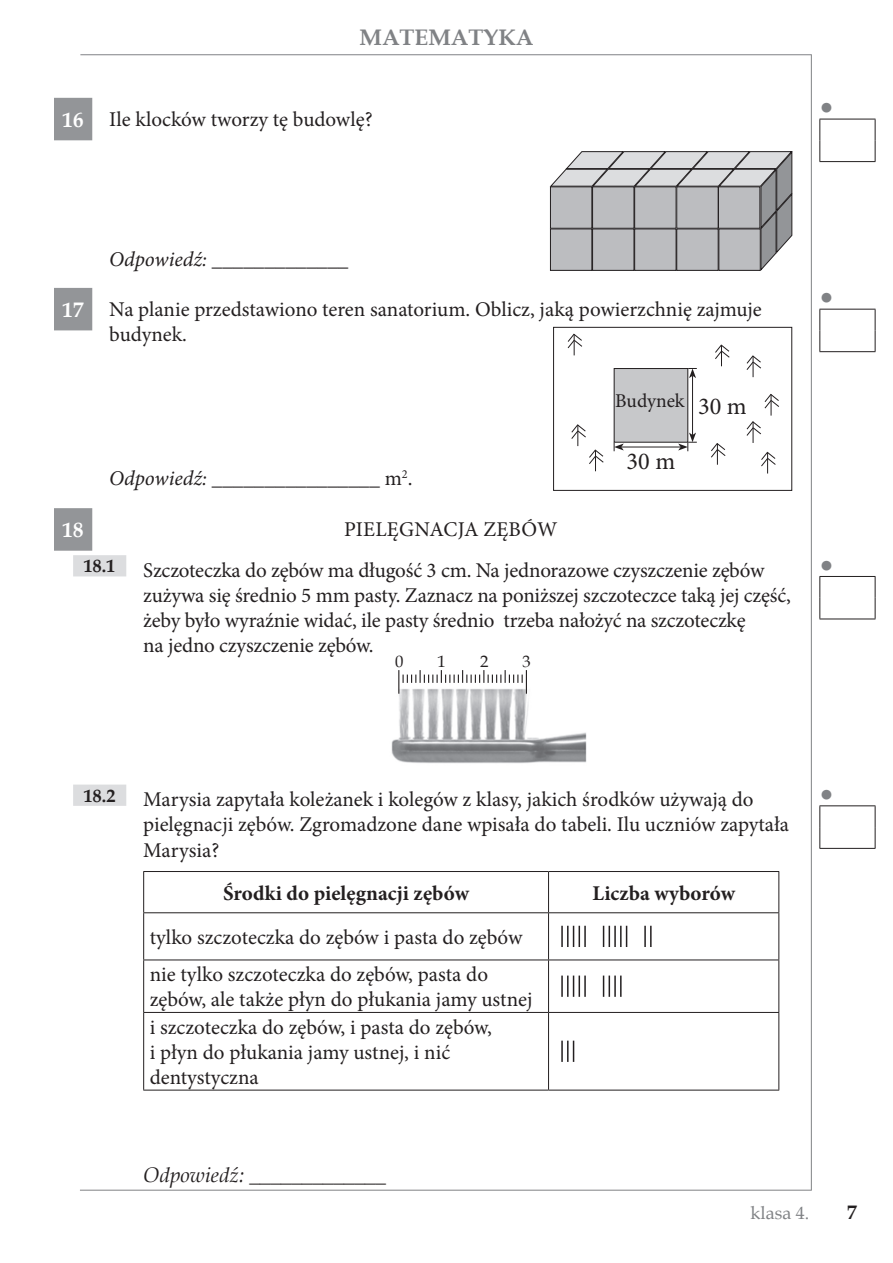
<style>
.page{position:relative;width:893px;height:1263px;background:#fff}
.page>*{position:absolute;margin:0;border:0;box-sizing:border-box;transform-origin:0 0}
.t1{font:24.3px "Minion Pro";color:#231f20}
.t2{font:700 22.5px "Book Antiqua";color:#808285}
.t3{font:22.5px "Arial";color:#808285}
.t4{font:21px/25.2px "Minion Pro";letter-spacing:-.005em;color:#231f20}
.t5{font:italic 21px "Minion Pro";letter-spacing:-.005em;color:#231f20}
.t6{font:700 21px "Minion Pro";letter-spacing:.005em;color:#231f20}
.t7{font:italic 21px "Book Antiqua";color:#231f20}
.t8{font:700 21px "Book Antiqua";color:#fff}
.t9{font:19.5px "Minion Pro";letter-spacing:-.005em;color:#231f20}
.t10{font:700 19.5px "Book Antiqua";color:#231f20}
.t11{font:700 18px "Book Antiqua";color:#231f20}
.t12{font:18px "Book Antiqua";color:#808285}
.t13{font:16.65px "Book Antiqua";color:#231f20}
.s1{font-family:"Book Antiqua";font-weight:700;color:#fff}
.s2{font-style:normal}
.s3{font-size:24.3px}
</style>
<div class="page">
<hr style="left:80px;top:54px;width:731px;height:1px;background:#808285">
<hr style="left:811px;top:54px;width:1px;height:1136px;background:#808285">
<hr style="left:80px;top:1190px;width:731px;height:1px;background:#808285">
<svg style="left:54px;top:98px;width:72px;height:708px"></svg>
<hr style="left:819px;top:119px;width:56px;height:1px;background:#231f20">
<svg style="left:819px;top:119px;width:1px;height:42px"></svg>
<svg style="left:875px;top:119px;width:1px;height:42px"></svg>
<hr style="left:819px;top:161px;width:56px;height:1px;background:#231f20">
<hr style="left:819px;top:309px;width:56px;height:1px;background:#231f20">
<svg style="left:819px;top:309px;width:1px;height:42px"></svg>
<svg style="left:875px;top:309px;width:1px;height:42px"></svg>
<hr style="left:819px;top:351px;width:56px;height:1px;background:#231f20">
<hr style="left:819px;top:576px;width:56px;height:1px;background:#231f20">
<svg style="left:819px;top:577px;width:1px;height:42px"></svg>
<svg style="left:875px;top:577px;width:1px;height:42px"></svg>
<hr style="left:819px;top:619px;width:56px;height:1px;background:#231f20">
<hr style="left:819px;top:805px;width:56px;height:1px;background:#231f20">
<svg style="left:819px;top:806px;width:1px;height:42px"></svg>
<svg style="left:875px;top:806px;width:1px;height:42px"></svg>
<hr style="left:819px;top:848px;width:56px;height:1px;background:#231f20">
<svg style="left:549px;top:151px;width:244px;height:120px;background:#b4b4b7"></svg>
<div style="left:553px;top:327px;width:239px;height:164px;border:1px solid #231f20"></div>
<div style="left:614px;top:368px;width:74px;height:74px;background:#c7c8ca"></div>
<div style="left:614px;top:368px;width:74px;height:75px;border:1px solid #231f20"></div>
<svg style="left:715px;top:344px;width:15px;height:22px"></svg>
<svg style="left:746px;top:355px;width:15px;height:22px"></svg>
<svg style="left:746px;top:394px;width:33px;height:49px"></svg>
<svg style="left:711px;top:443px;width:15px;height:22px"></svg>
<svg style="left:761px;top:451px;width:15px;height:22px"></svg>
<svg style="left:567px;top:333px;width:15px;height:22px"></svg>
<svg style="left:571px;top:424px;width:33px;height:47px"></svg>
<hr style="left:692px;top:376px;width:1px;height:59px;background:#231f20">
<hr style="left:621px;top:447px;width:60px;height:1px;background:#231f20">
<svg style="left:614px;top:443px;width:10px;height:8px"></svg>
<svg style="left:678px;top:433px;width:19px;height:18px"></svg>
<svg style="left:688px;top:368px;width:9px;height:10px"></svg>
<img style="left:391px;top:694px;width:196px;height:69px">
<svg style="left:398px;top:670px;width:129px;height:24px"></svg>
<hr style="left:143px;top:871px;width:406px;height:1px;background:#231f20">
<hr style="left:143px;top:872px;width:1px;height:40px;background:#231f20">
<hr style="left:549px;top:871px;width:230px;height:1px;background:#231f20">
<hr style="left:548px;top:872px;width:1px;height:40px;background:#231f20">
<hr style="left:778px;top:872px;width:1px;height:40px;background:#231f20">
<hr style="left:143px;top:912px;width:406px;height:1px;background:#231f20">
<hr style="left:143px;top:913px;width:1px;height:46px;background:#231f20">
<hr style="left:549px;top:912px;width:230px;height:1px;background:#231f20">
<hr style="left:548px;top:913px;width:1px;height:46px;background:#231f20">
<hr style="left:778px;top:913px;width:1px;height:46px;background:#231f20">
<hr style="left:143px;top:959px;width:406px;height:1px;background:#231f20">
<hr style="left:143px;top:960px;width:1px;height:52px;background:#231f20">
<hr style="left:549px;top:959px;width:230px;height:1px;background:#231f20">
<hr style="left:548px;top:960px;width:1px;height:52px;background:#231f20">
<hr style="left:778px;top:960px;width:1px;height:52px;background:#231f20">
<hr style="left:143px;top:1012px;width:406px;height:1px;background:#231f20">
<hr style="left:143px;top:1013px;width:1px;height:77px;background:#231f20">
<hr style="left:549px;top:1012px;width:230px;height:1px;background:#231f20">
<hr style="left:548px;top:1013px;width:1px;height:77px;background:#231f20">
<hr style="left:778px;top:1013px;width:1px;height:77px;background:#231f20">
<hr style="left:549px;top:1090px;width:230px;height:1px;background:#231f20">
<hr style="left:143px;top:1090px;width:406px;height:1px;background:#231f20">
<hr style="left:567px;top:926px;width:2px;height:21px;background:#231f20">
<svg style="left:573px;top:926px;width:7px;height:21px"></svg>
<hr style="left:561px;top:926px;width:2px;height:21px;background:#231f20">
<hr style="left:584px;top:926px;width:2px;height:21px;background:#231f20">
<svg style="left:603px;top:926px;width:7px;height:21px"></svg>
<hr style="left:614px;top:926px;width:2px;height:21px;background:#231f20">
<hr style="left:620px;top:926px;width:2px;height:21px;background:#231f20">
<svg style="left:626px;top:926px;width:1px;height:21px"></svg>
<hr style="left:644px;top:926px;width:2px;height:21px;background:#231f20">
<hr style="left:650px;top:926px;width:2px;height:21px;background:#231f20">
<hr style="left:561px;top:975px;width:2px;height:22px;background:#231f20">
<hr style="left:567px;top:975px;width:2px;height:22px;background:#231f20">
<svg style="left:573px;top:975px;width:7px;height:22px"></svg>
<hr style="left:584px;top:975px;width:2px;height:22px;background:#231f20">
<svg style="left:603px;top:975px;width:7px;height:22px"></svg>
<hr style="left:614px;top:975px;width:2px;height:22px;background:#231f20">
<hr style="left:620px;top:975px;width:2px;height:22px;background:#231f20">
<hr style="left:561px;top:1041px;width:2px;height:21px;background:#231f20">
<hr style="left:567px;top:1041px;width:2px;height:21px;background:#231f20">
<svg style="left:573px;top:1041px;width:1px;height:21px"></svg>
<p class="t2" style="left:360px;top:22px;width:175px">MATEMATyKA</p>
<p class="t4" style="left:63px;top:107px;width:311px"><span class="s1">16</span> Ile klocków tworzy tę budowlę?</p>
<p class="t3" style="left:820px;top:92px;width:15px">●</p>
<p class="t5" style="left:109px;top:245px;width:241px">Odpowiedź: _____________</p>
<p class="t4" style="left:109px;top:297px;width:654px;text-indent:-47px"><span class="s1">17</span> Na planie przedstawiono teren sanatorium. Oblicz, jaką powierzchnię zajmuje budynek.</p>
<p class="t5" style="left:109px;top:464px;width:305px">Odpowiedź: ________________ <span class="s2">m</span><sup>2</sup><span class="s2">.</span></p>
<p class="t9" style="left:615px;top:388px;width:133px">Budynek <span class="s3">30 m</span></p>
<p class="t1" style="left:627px;top:445px;width:50px">30 m</p>
<p class="t8" style="left:63px;top:516px;width:22px">18</p>
<p class="t4" style="left:344px;top:517px;width:215px">PIELĘGNACJA ZĘBÓW</p>
<p class="t11" style="left:84px;top:554px;width:33px">18.1</p>
<p class="t4" style="left:143px;top:558px;width:649px">Szczoteczka do zębów ma długość 3 cm. Na jednorazowe czyszczenie zębów zużywa się średnio 5 mm pasty. Zaznacz na poniższej szczoteczce taką jej część, żeby było wyraźnie widać, ile pasty średnio trzeba nałożyć na szczoteczkę<br>na jedno czyszczenie zębów.</p>
<p class="t13" style="left:395px;top:650px;width:10px">0</p>
<p class="t13" style="left:438px;top:650px;width:10px">1</p>
<p class="t13" style="left:480px;top:650px;width:10px">2</p>
<p class="t13" style="left:523px;top:650px;width:10px">3</p>
<p class="t3" style="left:820px;top:282px;width:15px">●</p>
<p class="t3" style="left:820px;top:549px;width:15px">●</p>
<p class="t11" style="left:84px;top:783px;width:33px">18.2</p>
<p class="t4" style="left:143px;top:787px;width:647px">Marysia zapytała koleżanek i kolegów z klasy, jakich środków używają do pielęgnacji zębów. Zgromadzone dane wpisała do tabeli. Ilu uczniów zapytała<br>Marysia?</p>
<p class="t6" style="left:223px;top:878px;width:247px">Środki do pielęgnacji zębów</p>
<p class="t6" style="left:592px;top:878px;width:144px">Liczba wyborów</p>
<p class="t4" style="left:150px;top:919px;width:374px;line-height:37.2px">tylko szczoteczka do zębów i pasta do zębów nie tylko szczoteczka do zębów, pasta do</p>
<p class="t4" style="left:150px;top:986px;width:384px;line-height:27.3px">zębów, ale także płyn do płukania jamy ustnej i szczoteczka do zębów, i pasta do zębów,</p>
<p class="t4" style="left:150px;top:1040px;width:302px">i płyn do płukania jamy ustnej, i nić dentystyczna</p>
<p class="t7" style="left:143px;top:1160px;width:244px">Odpowiedź: _____________</p>
<p class="t3" style="left:820px;top:778px;width:15px">●</p>
<p class="t12" style="left:750px;top:1200px;width:60px">klasa 4.</p>
<p class="t10" style="left:847px;top:1199px;width:11px">7</p>
</div>
